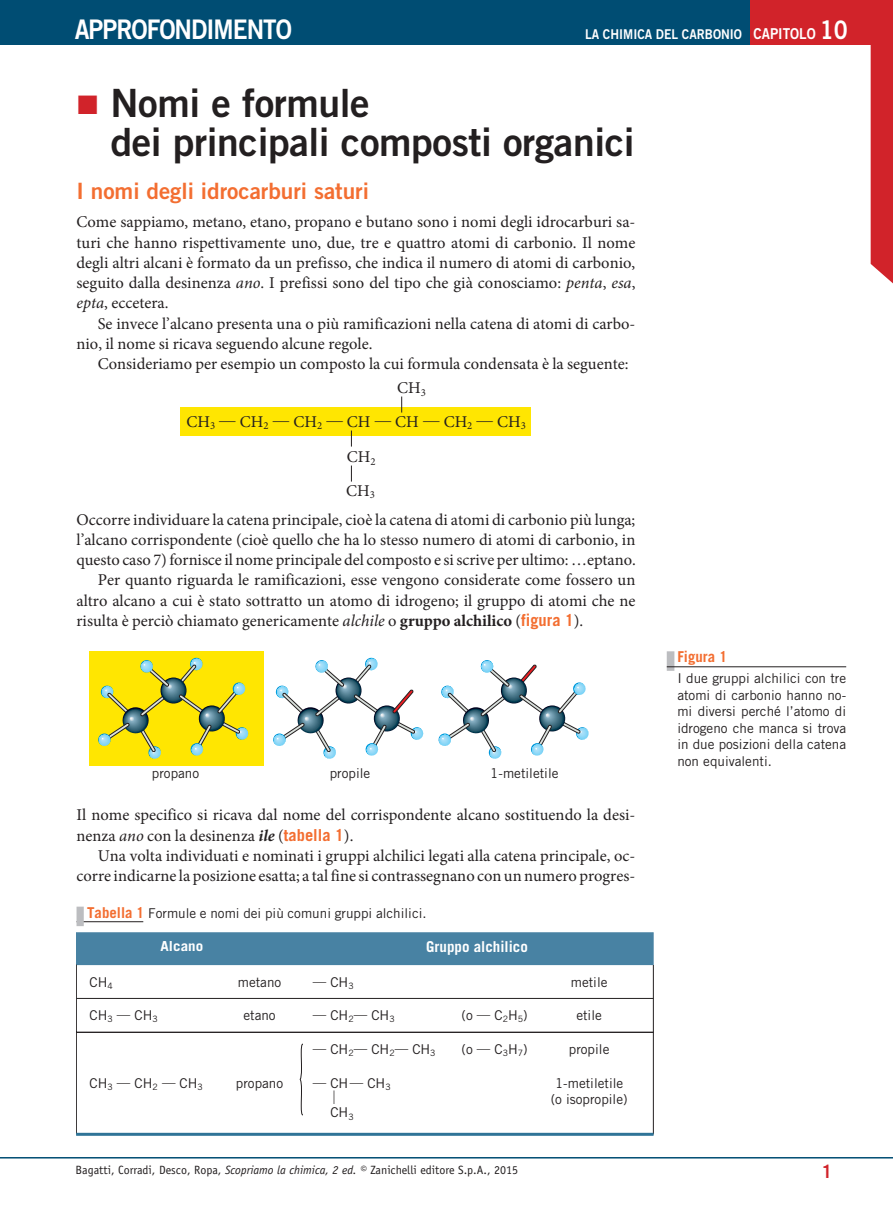
<style>
.page{position:relative;width:893px;height:1212px;background:#fff}
.page>*{position:absolute;margin:0;border:0;box-sizing:border-box;transform-origin:0 0}
.t1{font:39px/39px "Trade Gothic LT Std Bd 2";letter-spacing:-.01em;color:#231f20}
.t2{font:27px "Trade Gothic LT Std Bd 2";letter-spacing:-.04em;color:#fff;scale:.9 1}
.t3{font:22.5px "Trade Gothic LT Std Bd 2";color:#f36e31}
.t4{font:700 expanded 18px "Trade Gothic LT Std";color:#d1232a}
.t5{font:16.5px/20.2px "Minion Pro";color:#231f20}
.t6{font:700 15px "Trade Gothic LT Std";color:#fff}
.t7{font:700 15px "Trade Gothic LT Std";color:#f36e31}
.t8{font:700 13.8px "Trade Gothic LT Std";color:#fff;scale:1.08 1}
.t9{font:13.5px/16.5px "Trade Gothic LT Std";color:#231f20;text-align:justify}
.t10{font:13.5px "Trade Gothic LT Std Bd 2";color:#fff;scale:.9 1}
.t11{font:12px "Officina Sans Std";color:#231f20}
.s1{font-size:15px}
.s2{font-size:25.5px}
.s3{color:#d1232a}
.s4{font-style:italic}
.s5{font-weight:700}
.s6{font-family:"Trade Gothic LT Std";font-weight:700;color:#f36e31}
.s7{font-weight:700;font-style:italic}
.s8{font-weight:700;font-size:15px;color:#f36e31}
</style>
<div class="page">
<div style="left:0;top:0;width:750px;height:45px;background:#004d73"></div>
<div style="left:750px;top:0;width:143px;height:45px;background:#d1232a"></div>
<div style="left:871px;top:45px;width:22px;height:239px;background:#d1232a"></div>
<hr style="left:0;top:1157px;width:893px;height:1px;background:#004d73">
<div style="left:181px;top:407px;width:350px;height:28px;background:#ffe601"></div>
<svg style="left:401px;top:396px;width:1px;height:17px"></svg>
<svg style="left:351px;top:465px;width:1px;height:17px"></svg>
<svg style="left:351px;top:430px;width:1px;height:17px"></svg>
<div style="left:667px;top:651px;width:7px;height:20px;background:#bcbdc0"></div>
<hr style="left:667px;top:666px;width:179px;height:1px;background:#231f20">
<div style="left:89px;top:651px;width:174px;height:114px;background:#ffe601"></div>
<svg style="left:98px;top:658px;width:151px;height:101px"></svg>
<svg style="left:273px;top:658px;width:151px;height:101px"></svg>
<svg style="left:438px;top:660px;width:151px;height:99px"></svg>
<hr style="left:77px;top:921px;width:66px;height:1px;background:#231f20">
<div style="left:77px;top:907px;width:7px;height:19px;background:#bcbdc0"></div>
<div style="left:77px;top:933px;width:576px;height:31px;background:#4882a3"></div>
<div style="left:77px;top:932px;width:576px;height:33px;border:1px solid #4882a3"></div>
<hr style="left:77px;top:998px;width:576px;height:1px;background:#231f20">
<hr style="left:77px;top:964px;width:1px;height:170px;background:#231f20">
<hr style="left:77px;top:1032px;width:576px;height:1px;background:#231f20">
<hr style="left:653px;top:965px;width:1px;height:169px;background:#231f20">
<hr style="left:77px;top:1133px;width:577px;height:3px;background:#2f7497">
<svg style="left:300px;top:1044px;width:3px;height:71px"></svg>
<h2 class="t2" style="left:75px;top:13px;width:243px">APPROFONDIMENTO</h2>
<p class="t10" style="left:585px;top:26px;width:294px">LA CHIMICA DEL CARBONIO <span class="s1">CAPITOLO</span> <span class="s2">10</span></p>
<h1 class="t1" style="left:111px;top:83px;width:526px;text-indent:-34px"><span class="s3">◼</span> Nomi e formule<br>dei principali composti organici</h1>
<h3 class="t3" style="left:77px;top:177px;width:294px">I nomi degli idrocarburi saturi</h3>
<p class="t5" style="left:77px;top:212px;width:560px;text-align:justify">Come sappiamo, metano, etano, propano e butano sono i nomi degli idrocarburi sa&shy;turi che hanno rispettivamente uno, due, tre e quattro atomi di carbonio. Il nome degli altri alcani è formato da un prefisso, che indica il numero di atomi di carbonio, seguito dalla desinenza <span class="s4">ano</span>. I prefissi sono del tipo che già conosciamo: <span class="s4">penta</span>, <span class="s4">esa</span>, <span class="s4">epta</span>, eccetera.</p>
<p class="t5" style="left:77px;top:313px;width:560px;text-indent:21px">Se invece l’alcano presenta una o più ramificazioni nella catena di atomi di carbo&shy;nio, il nome si ricava seguendo alcune regole.</p>
<p class="t5" style="left:98px;top:354px;width:532px">Consideriamo per esempio un composto la cui formula condensata è la seguente:</p>
<p class="t5" style="left:397px;top:378px;width:30px">CH<sub>3</sub></p>
<p class="t5" style="left:186px;top:411px;width:30px">CH<sub>3</sub></p>
<p class="t5" style="left:240px;top:411px;width:30px">CH<sub>2</sub></p>
<p class="t5" style="left:293px;top:411px;width:30px">CH<sub>2</sub></p>
<p class="t5" style="left:347px;top:411px;width:25px">CH</p>
<p class="t5" style="left:395px;top:411px;width:25px">CH</p>
<p class="t5" style="left:444px;top:411px;width:30px">CH<sub>2</sub></p>
<p class="t5" style="left:497px;top:411px;width:30px">CH<sub>3</sub></p>
<p class="t5" style="left:347px;top:447px;width:30px">CH<sub>2</sub></p>
<p class="t5" style="left:346px;top:480px;width:30px">CH<sub>3</sub></p>
<p class="t5" style="left:77px;top:509px;width:560px">Occorre individuare la catena principale, cioè la catena di atomi di carbonio più lunga;</p>
<p class="t5" style="left:77px;top:529px;width:560px">l’alcano corrispondente (cioè quello che ha lo stesso numero di atomi di carbonio, in</p>
<p class="t5" style="left:77px;top:550px;width:561px">questo caso 7) fornisce il nome principale del composto e si scrive per ultimo: …eptano.</p>
<p class="t5" style="left:98px;top:570px;width:539px">Per quanto riguarda le ramificazioni, esse vengono considerate come fossero un</p>
<p class="t5" style="left:77px;top:590px;width:560px">altro alcano a cui è stato sottratto un atomo di idrogeno; il gruppo di atomi che ne</p>
<p class="t5" style="left:77px;top:610px;width:508px">risulta è perciò chiamato genericamente <span class="s4">alchile</span> o <span class="s5">gruppo alchilico</span> (<span class="s6">figura 1</span>).</p>
<p class="t9" style="left:152px;top:765px;width:49px">propano</p>
<p class="t9" style="left:330px;top:765px;width:42px">propile</p>
<p class="t9" style="left:490px;top:765px;width:70px">1-metiletile</p>
<p class="t5" style="left:77px;top:805px;width:560px">Il nome specifico si ricava dal nome del corrispondente alcano sostituendo la desi&shy;nenza <span class="s4">ano</span> con la desinenza <span class="s7">ile</span> (<span class="s6">tabella 1</span>).</p>
<p class="t5" style="left:77px;top:846px;width:560px;text-align:right">Una volta individuati e nominati i gruppi alchilici legati alla catena principale, oc&shy;corre indicarne la posizione esatta; a tal fine si contrassegnano con un numero progres-</p>
<p class="t9" style="left:87px;top:904px;width:341px"><span class="s8">Tabella 1</span> Formule e nomi dei più comuni gruppi alchilici.</p>
<p class="t8" style="left:161px;top:937px;width:41px">Alcano</p>
<p class="t6" style="left:426px;top:938px;width:103px">Gruppo alchilico</p>
<p class="t9" style="left:89px;top:973px;width:25px">CH<sub>4</sub></p>
<p class="t9" style="left:238px;top:973px;width:45px">metano</p>
<p class="t9" style="left:330px;top:973px;width:25px">CH<sub>3</sub></p>
<p class="t9" style="left:571px;top:973px;width:38px">metile</p>
<p class="t9" style="left:89px;top:1007px;width:25px">CH<sub>3</sub></p>
<p class="t9" style="left:135px;top:1007px;width:25px">CH<sub>3</sub></p>
<p class="t9" style="left:243px;top:1007px;width:34px">etano</p>
<p class="t9" style="left:330px;top:1007px;width:25px">CH<sub>2</sub></p>
<p class="t9" style="left:371px;top:1007px;width:25px">CH<sub>3</sub></p>
<p class="t9" style="left:462px;top:1007px;width:13px">(o</p>
<p class="t9" style="left:495px;top:1007px;width:35px">C<sub>2</sub>H<sub>5</sub>)</p>
<p class="t9" style="left:576px;top:1007px;width:27px">etile</p>
<p class="t9" style="left:330px;top:1041px;width:25px">CH<sub>2</sub></p>
<p class="t9" style="left:371px;top:1041px;width:25px">CH<sub>2</sub></p>
<p class="t9" style="left:412px;top:1041px;width:25px">CH<sub>3</sub></p>
<p class="t9" style="left:462px;top:1041px;width:13px">(o</p>
<p class="t9" style="left:495px;top:1041px;width:35px">C<sub>3</sub>H<sub>7</sub>)</p>
<p class="t9" style="left:569px;top:1041px;width:42px">propile</p>
<p class="t9" style="left:89px;top:1074px;width:25px">CH<sub>3</sub></p>
<p class="t9" style="left:135px;top:1074px;width:25px">CH<sub>2</sub></p>
<p class="t9" style="left:180px;top:1074px;width:25px">CH<sub>3</sub></p>
<p class="t9" style="left:236px;top:1074px;width:49px">propano</p>
<p class="t9" style="left:330px;top:1074px;width:19px">CH</p>
<p class="t9" style="left:367px;top:1074px;width:25px">CH<sub>3</sub></p>
<p class="t9" style="left:551px;top:1075px;width:78px;line-height:15.8px;text-align:center">1-metiletile (o isopropile)</p>
<p class="t9" style="left:330px;top:1104px;width:25px">CH<sub>3</sub></p>
<p class="t11" style="left:75px;top:1163px;width:444px">Bagatti, Corradi, Desco, Ropa, <span class="s4">Scopriamo la chimica, 2 ed. ©</span> Zanichelli editore S.p.A., 2015</p>
<p class="t7" style="left:677px;top:648px;width:51px">Figura 1</p>
<p class="t9" style="left:677px;top:670px;width:170px">I due gruppi alchilici con tre atomi di carbonio hanno no&shy;mi diversi perché l’atomo di idrogeno che manca si trova in due posizioni della catena non equivalenti.</p>
<p class="t4" style="left:820px;top:1160px;width:14px">1</p>
</div>
